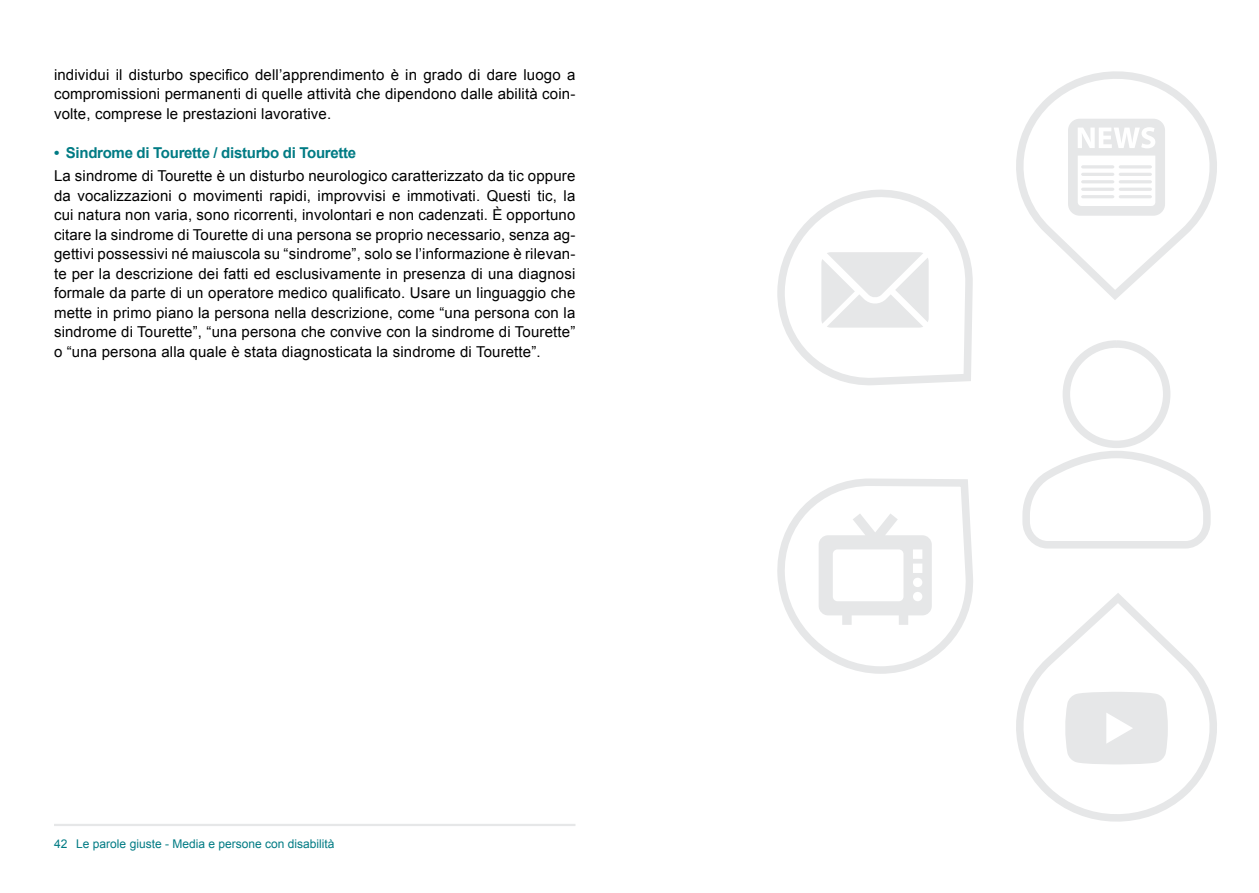
<style>
.page{position:relative;width:1259px;height:893px;background:#fff}
.page>*{position:absolute;margin:0;border:0;box-sizing:border-box;transform-origin:0 0}
.t1{font:15px/19.5px "Arial";letter-spacing:.01em;color:#000;text-align:justify}
.h3_verdino{font:700 15px "Arial";letter-spacing:-.02em;color:#007b84}
.t2{font:12px "Arial";color:#007b84}
</style>
<div class="page">
<hr style="left:54px;top:824px;width:521px;height:2px;background:#e6e7e8">
<svg style="left:1016px;top:71px;width:201px;height:229px"></svg>
<svg style="left:1068px;top:119px;width:97px;height:97px"></svg>
<hr style="left:1081px;top:165px;width:33px;height:3px;background:#e6e7e8;border-radius:2px">
<hr style="left:1081px;top:173px;width:33px;height:3px;background:#e6e7e8;border-radius:2px">
<hr style="left:1081px;top:180px;width:33px;height:3px;background:#e6e7e8;border-radius:2px">
<hr style="left:1081px;top:188px;width:33px;height:3px;background:#e6e7e8;border-radius:2px">
<hr style="left:1081px;top:195px;width:33px;height:3px;background:#e6e7e8;border-radius:2px">
<hr style="left:1118px;top:165px;width:34px;height:3px;background:#e6e7e8;border-radius:2px">
<hr style="left:1118px;top:173px;width:34px;height:3px;background:#e6e7e8;border-radius:2px">
<hr style="left:1118px;top:180px;width:34px;height:3px;background:#e6e7e8;border-radius:2px">
<hr style="left:1118px;top:188px;width:34px;height:3px;background:#e6e7e8;border-radius:2px">
<hr style="left:1118px;top:195px;width:34px;height:3px;background:#e6e7e8;border-radius:2px">
<svg style="left:777px;top:190px;width:196px;height:195px"></svg>
<svg style="left:777px;top:478px;width:196px;height:196px"></svg>
<svg style="left:1016px;top:593px;width:201px;height:229px"></svg>
<svg style="left:1064px;top:692px;width:103px;height:72px;background:#e8e9ea"></svg>
<div style="left:1062px;top:340px;width:108px;height:108px;border:8px solid #e6e7e8;border-radius:50%"></div>
<svg style="left:1022px;top:447px;width:189px;height:102px"></svg>
<p class="t1" style="left:54px;top:65px;width:523px">individui il disturbo specifico dell’apprendimento è in grado di dare luogo a compromissioni permanenti di quelle attività che dipendono dalle abilità coin&shy;volte, comprese le prestazioni lavorative.</p>
<h3 class="h3_verdino" style="left:54px;top:143px;width:304px">• Sindrome di Tourette / disturbo di Tourette</h3>
<p class="t1" style="left:54px;top:167px;width:523px">La sindrome di Tourette è un disturbo neurologico caratterizzato da tic oppure da vocalizzazioni o movimenti rapidi, improvvisi e immotivati. Questi tic, la cui natura non varia, sono ricorrenti, involontari e non cadenzati. È opportuno citare la sindrome di Tourette di una persona se proprio necessario, senza ag&shy;gettivi possessivi né maiuscola su “sindrome”, solo se l’informazione è rilevan&shy;te per la descrizione dei fatti ed esclusivamente in presenza di una diagnosi formale da parte di un operatore medico qualificato. Usare un linguaggio che mette in primo piano la persona nella descrizione, come “una persona con la sindrome di Tourette”, “una persona che convive con la sindrome di Tourette” o “una persona alla quale è stata diagnosticata la sindrome di Tourette”.</p>
<p class="t2" style="left:54px;top:835px;width:282px">42 Le parole giuste - Media e persone con disabilità</p>
</div>
